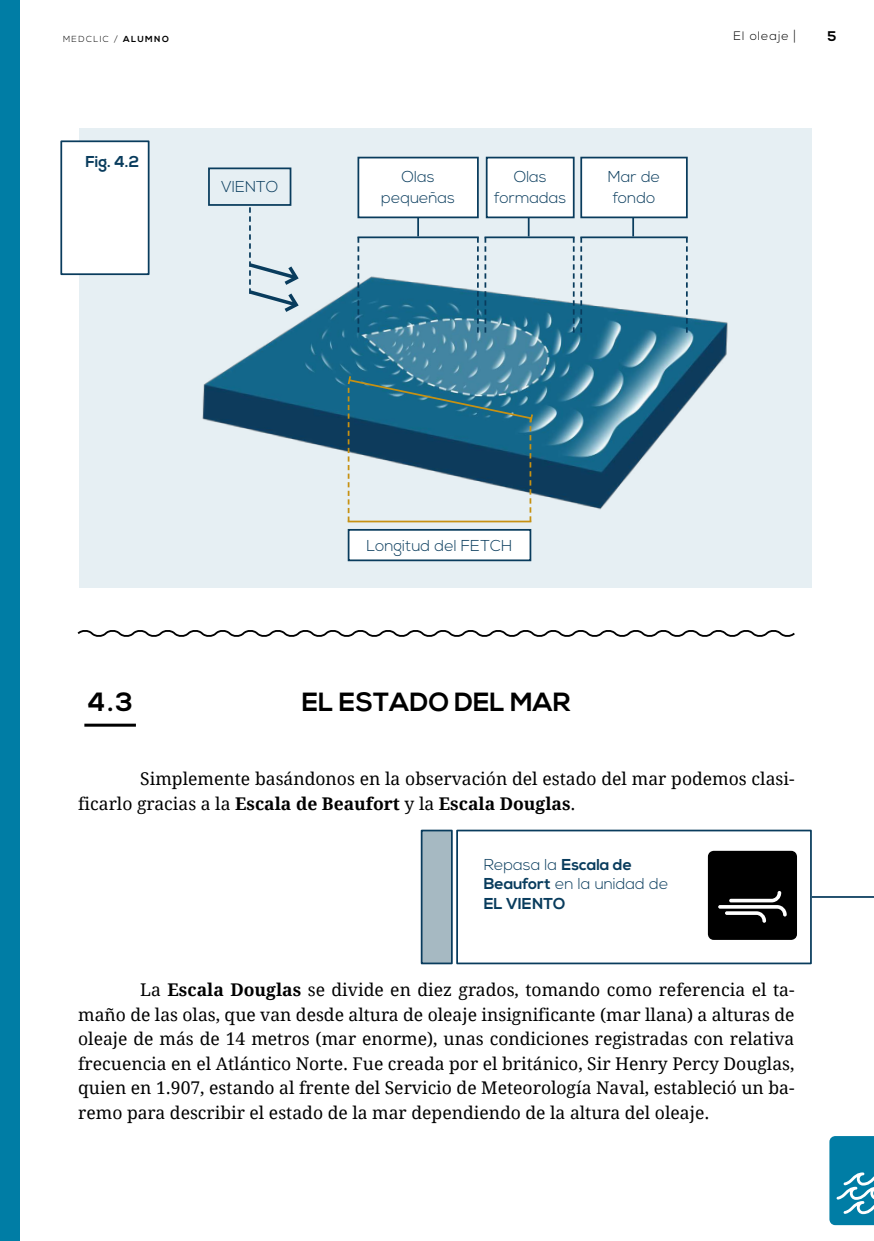
<style>
.page{position:relative;width:874px;height:1241px;background:#fff}
.page>*{position:absolute;margin:0;border:0;box-sizing:border-box;transform-origin:0 0}
.t1{font:700 26.43px "Nexa";color:#000}
.t2{font:700 26.25px "Nexa";color:#000}
.t3{font:17.5px/24.5px "Droid Serif";color:#000}
.t4{font:300 15.75px/21px "Nexa";color:#093c5d;text-align:center}
.t5{font:700 15.75px/19.2px "Nexa";color:#093c5d}
.t6{font:700 14px "Nexa";color:#000}
.t7{font:300 12.25px "Nexa";letter-spacing:.08em;color:#000}
.t8{font:300 8.75px "Nexa";letter-spacing:.16em;color:#000}
.s1{font-weight:700}
.s2{font-family:"Brandon Grotesque";font-weight:700}
.s3{font-weight:300}
</style>
<div class="page">
<div style="left:79px;top:128px;width:732px;height:459px;background:#e6eff3"></div>
<div style="left:0;top:0;width:20px;height:1240px;background:#007da5"></div>
<svg style="left:829px;top:1136px;width:44px;height:88px;background:#1f8db0"></svg>
<div style="left:60px;top:140px;width:89px;height:135px;background:#fff;border:2px solid #093c5d"></div>
<img style="left:202px;top:223px;width:526px;height:339px">
<hr style="left:357px;top:236px;width:121px;height:2px;background:#093c5d">
<svg style="left:357px;top:237px;width:2px;height:95px"></svg>
<svg style="left:477px;top:238px;width:1px;height:94px"></svg>
<hr style="left:484px;top:236px;width:90px;height:2px;background:#093c5d">
<svg style="left:484px;top:237px;width:2px;height:95px"></svg>
<svg style="left:572px;top:238px;width:2px;height:94px"></svg>
<hr style="left:580px;top:236px;width:107px;height:2px;background:#093c5d">
<svg style="left:580px;top:237px;width:2px;height:95px"></svg>
<svg style="left:685px;top:238px;width:2px;height:94px"></svg>
<hr style="left:417px;top:183px;width:2px;height:53px;background:#093c5d">
<hr style="left:527px;top:183px;width:2px;height:53px;background:#093c5d">
<hr style="left:632px;top:183px;width:1px;height:53px;background:#093c5d">
<div style="left:347px;top:529px;width:184px;height:32px;background:#fff;border:2px solid #093c5d"></div>
<hr style="left:347px;top:520px;width:184px;height:2px;background:#c69113">
<svg style="left:346px;top:374px;width:188px;height:147px"></svg>
<svg style="left:245px;top:207px;width:56px;height:108px"></svg>
<div style="left:208px;top:167px;width:83px;height:39px;border:2px solid #093c5d"></div>
<svg style="left:77px;top:630px;width:718px;height:7px"></svg>
<hr style="left:84px;top:723px;width:52px;height:3px;background:#000">
<div style="left:420px;top:829px;width:32px;height:135px;background:#a6b9c2;border:2px solid #093c5d"></div>
<div style="left:456px;top:829px;width:355px;height:135px;background:#fff;border:2px solid #093c5d"></div>
<hr style="left:811px;top:896px;width:62px;height:1px;background:#093c5d">
<div style="left:357px;top:157px;width:121px;height:61px;background:#fff;border:2px solid #093c5d"></div>
<div style="left:485px;top:157px;width:89px;height:61px;background:#fff;border:2px solid #093c5d"></div>
<div style="left:580px;top:157px;width:107px;height:61px;background:#fff;border:2px solid #093c5d"></div>
<svg style="left:707px;top:850px;width:89px;height:89px;background:#191919"></svg>
<p class="t8" style="left:63px;top:34px;width:107px">MEDCLIC / <span class="s1">ALUMNO</span></p>
<p class="t7" style="left:733px;top:28px;width:64px">El oleaje <span class="s2">|</span></p>
<p class="t6" style="left:827px;top:28px;width:10px">5</p>
<p class="t5" style="left:85px;top:153px;width:55px">Fig. 4.2</p>
<p class="t4" style="left:221px;top:176px;width:59px">VIENTO</p>
<p class="t4" style="left:381px;top:166px;width:75px">Olas pequeñas</p>
<p class="t4" style="left:494px;top:166px;width:73px">Olas formadas</p>
<p class="t4" style="left:607px;top:166px;width:54px">Mar de fondo</p>
<p class="t4" style="left:366px;top:536px;width:147px">Longitud del FETCH</p>
<h1 class="t1" style="left:87px;top:687px;width:47px">4.3</h1>
<h2 class="t2" style="left:302px;top:687px;width:270px">EL ESTADO DEL MAR</h2>
<p class="t3" style="left:78px;top:766px;width:717px;text-indent:62px">Simplemente basándonos en la observación del estado del mar podemos clasi&shy;ficarlo gracias a la <span class="s1">Escala de Beaufort</span> y la <span class="s1">Escala Douglas</span>.</p>
<p class="t5" style="left:483px;top:855px;width:186px"><span class="s3">Repasa la</span> Escala de<br>Beaufort <span class="s3">en la unidad de<br></span>EL VIENTO</p>
<p class="t3" style="left:78px;top:976px;width:717px;text-align:justify;text-indent:62px">La <span class="s1">Escala Douglas</span> se divide en diez grados, tomando como referencia el ta&shy;maño de las olas, que van desde altura de oleaje insignificante (mar llana) a alturas de oleaje de más de 14 metros (mar enorme), unas condiciones registradas con relativa frecuencia en el Atlántico Norte. Fue creada por el británico, Sir Henry Percy Douglas, quien en 1.907, estando al frente del Servicio de Meteorología Naval, estableció un ba&shy;remo para describir el estado de la mar dependiendo de la altura del oleaje.</p>
</div>
